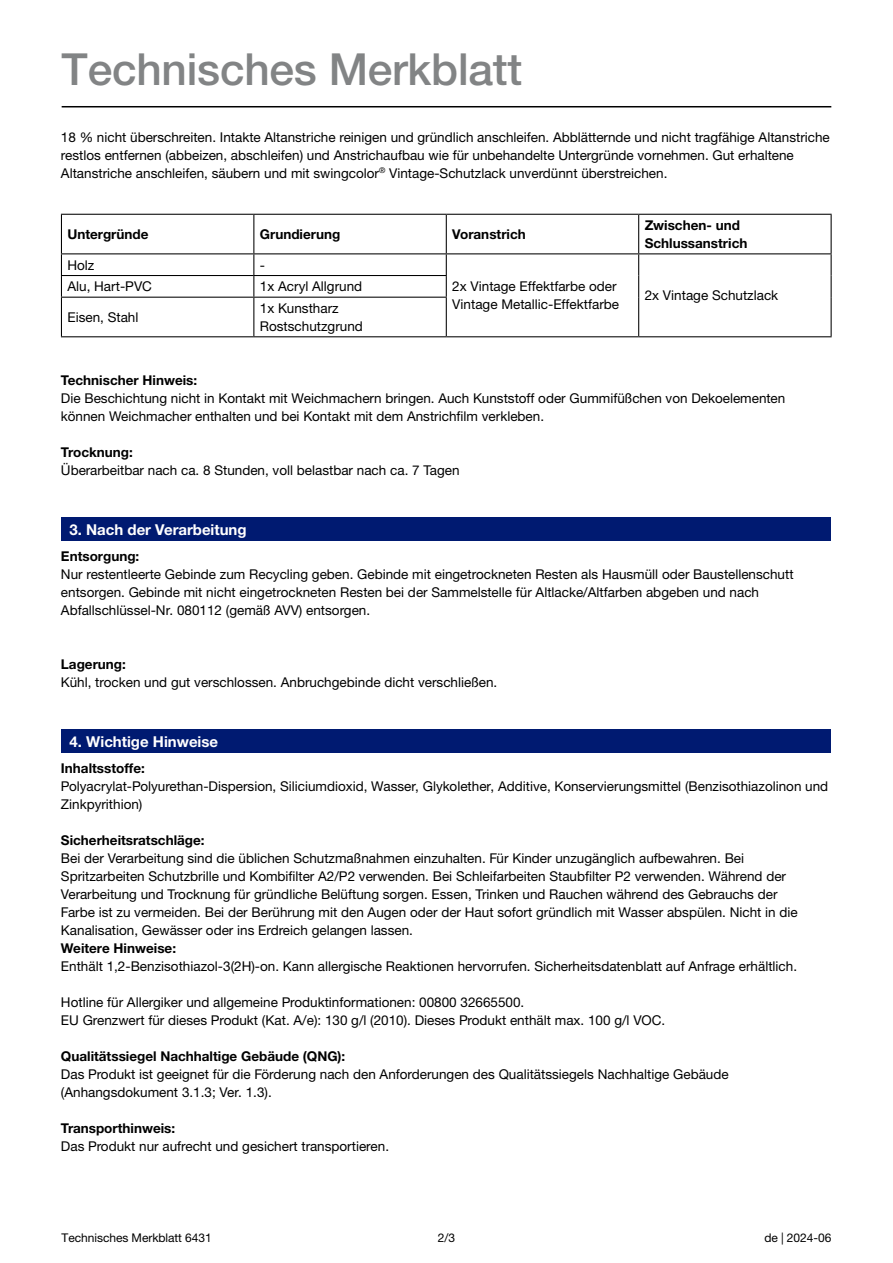
<style>
.page{position:relative;width:893px;height:1263px;background:#fff}
.page>*{position:absolute;margin:0;border:0;box-sizing:border-box;transform-origin:0 0}
.t1{font:500 44.25px "Helvetica Neue LTW1 G";letter-spacing:-.005em;color:#828485}
.rubric_headline{font:700 15px "Helvetica Neue LTW1 G";color:#fff}
.copy_text{font:13.5px/18px "Helvetica Neue LTW1 G";color:#000}
.copy_text_prefix{font:700 13.5px "Helvetica Neue LTW1 G";color:#000}
.TB{font:13.5px/18px "Helvetica Neue LTW1 G";color:#000}
.TH{font:700 13.5px/18px "Helvetica Neue LTW1 G";color:#000}
.footer_text{font:12px "Helvetica Neue LTW1 G";letter-spacing:-.005em;color:#000}
.footer_edition{font:12px "Helvetica Neue LTW1 G";letter-spacing:-.005em;color:#000}
.footer_page{font:12px "Helvetica Neue LTW1 G";color:#000}
</style>
<div class="page">
<hr style="left:62px;top:106px;width:769px;height:1px;background:#000">
<hr style="left:61px;top:275px;width:193px;height:1px;background:#000">
<svg style="left:61px;top:254px;width:1px;height:43px"></svg>
<hr style="left:254px;top:275px;width:193px;height:1px;background:#000">
<svg style="left:253px;top:254px;width:1px;height:43px"></svg>
<svg style="left:446px;top:254px;width:1px;height:43px"></svg>
<svg style="left:638px;top:254px;width:1px;height:43px"></svg>
<svg style="left:831px;top:254px;width:1px;height:43px"></svg>
<hr style="left:61px;top:297px;width:193px;height:1px;background:#000">
<hr style="left:61px;top:298px;width:1px;height:38px;background:#000">
<hr style="left:254px;top:297px;width:193px;height:1px;background:#000">
<hr style="left:253px;top:298px;width:1px;height:38px;background:#000">
<hr style="left:446px;top:298px;width:1px;height:38px;background:#000">
<hr style="left:638px;top:297px;width:1px;height:39px;background:#000">
<hr style="left:831px;top:297px;width:1px;height:39px;background:#000">
<hr style="left:61px;top:336px;width:193px;height:1px;background:#000">
<hr style="left:254px;top:336px;width:192px;height:1px;background:#000">
<hr style="left:446px;top:336px;width:193px;height:1px;background:#000">
<hr style="left:639px;top:336px;width:193px;height:1px;background:#000">
<hr style="left:61px;top:214px;width:193px;height:1px;background:#000">
<hr style="left:61px;top:215px;width:1px;height:38px;background:#000">
<hr style="left:61px;top:253px;width:193px;height:1px;background:#000">
<hr style="left:254px;top:214px;width:192px;height:1px;background:#000">
<hr style="left:253px;top:215px;width:1px;height:38px;background:#000">
<hr style="left:254px;top:253px;width:192px;height:1px;background:#000">
<hr style="left:446px;top:214px;width:193px;height:1px;background:#000">
<hr style="left:446px;top:215px;width:1px;height:38px;background:#000">
<hr style="left:446px;top:253px;width:193px;height:1px;background:#000">
<hr style="left:639px;top:214px;width:193px;height:1px;background:#000">
<hr style="left:638px;top:215px;width:1px;height:38px;background:#000">
<hr style="left:831px;top:215px;width:1px;height:38px;background:#000">
<hr style="left:639px;top:253px;width:193px;height:1px;background:#000">
<div style="left:61px;top:517px;width:770px;height:24px;background:#001a71"></div>
<div style="left:61px;top:729px;width:770px;height:24px;background:#001a71"></div>
<p class="t1" style="left:62px;top:43px;width:462px">Technisches Merkblatt</p>
<p class="copy_text" style="left:61px;top:128px;width:770px">18 % nicht überschreiten. Intakte Altanstriche reinigen und gründlich anschleifen. Abblätternde und nicht tragfähige Altanstriche restlos entfernen (abbeizen, abschleifen) und Anstrichaufbau wie für unbehandelte Untergründe vornehmen. Gut erhaltene<br>Altanstriche anschleifen, säubern und mit swingcolor<sup>®</sup> Vintage-Schutzlack unverdünnt überstreichen.</p>
<p class="TH" style="left:67px;top:225px;width:83px">Untergründe</p>
<p class="TH" style="left:260px;top:225px;width:82px">Grundierung</p>
<p class="TH" style="left:452px;top:225px;width:75px">Voranstrich</p>
<p class="TH" style="left:645px;top:216px;width:104px">Zwischen- und<br>Schlussanstrich</p>
<p class="TB" style="left:67px;top:256px;width:28px">Holz</p>
<p class="TB" style="left:260px;top:256px;width:7px">-</p>
<p class="TB" style="left:452px;top:277px;width:168px">2x Vintage Effektfarbe oder<br>Vintage Metallic-Effektfarbe</p>
<p class="TB" style="left:645px;top:286px;width:135px">2x Vintage Schutzlack</p>
<p class="TB" style="left:67px;top:277px;width:86px">Alu, Hart-PVC</p>
<p class="TB" style="left:260px;top:277px;width:104px">1x Acryl Allgrund</p>
<p class="TB" style="left:67px;top:308px;width:72px">Eisen, Stahl</p>
<p class="TB" style="left:260px;top:299px;width:105px">1x Kunstharz<br>Rostschutzgrund</p>
<p class="copy_text_prefix" style="left:61px;top:372px;width:138px">Technischer Hinweis:</p>
<p class="copy_text" style="left:61px;top:389px;width:726px">Die Beschichtung nicht in Kontakt mit Weichmachern bringen. Auch Kunststoff oder Gummifüßchen von Dekoelementen können Weichmacher enthalten und bei Kontakt mit dem Anstrichfilm verkleben.</p>
<p class="copy_text_prefix" style="left:61px;top:444px;width:73px">Trocknung:</p>
<p class="copy_text" style="left:61px;top:461px;width:400px">Überarbeitbar nach ca. 8 Stunden, voll belastbar nach ca. 7 Tagen</p>
<p class="rubric_headline" style="left:69px;top:520px;width:179px">3. Nach der Verarbeitung</p>
<p class="copy_text_prefix" style="left:61px;top:548px;width:80px">Entsorgung:</p>
<p class="copy_text" style="left:61px;top:565px;width:734px">Nur restentleerte Gebinde zum Recycling geben. Gebinde mit eingetrockneten Resten als Hausmüll oder Baustellenschutt entsorgen. Gebinde mit nicht eingetrockneten Resten bei der Sammelstelle für Altlacke/Altfarben abgeben und nach<br>Abfallschlüssel-Nr. 080112 (gemäß AVV) entsorgen.</p>
<p class="copy_text_prefix" style="left:61px;top:656px;width:67px">Lagerung:</p>
<p class="copy_text" style="left:61px;top:673px;width:438px">Kühl, trocken und gut verschlossen. Anbruchgebinde dicht verschließen.</p>
<p class="rubric_headline" style="left:69px;top:732px;width:150px">4. Wichtige Hinweise</p>
<p class="copy_text_prefix" style="left:61px;top:760px;width:85px">Inhaltsstoffe:</p>
<p class="copy_text" style="left:61px;top:777px;width:769px">Polyacrylat-Polyurethan-Dispersion, Siliciumdioxid, Wasser, Glykolether, Additive, Konservierungsmittel (Benzisothiazolinon und<br>Zinkpyrithion)</p>
<p class="copy_text_prefix" style="left:61px;top:832px;width:145px">Sicherheitsratschläge:</p>
<p class="copy_text" style="left:61px;top:849px;width:738px">Bei der Verarbeitung sind die üblichen Schutzmaßnahmen einzuhalten. Für Kinder unzugänglich aufbewahren. Bei Spritzarbeiten Schutzbrille und Kombifilter A2/P2 verwenden. Bei Schleifarbeiten Staubfilter P2 verwenden. Während der Verarbeitung und Trocknung für gründliche Belüftung sorgen. Essen, Trinken und Rauchen während des Gebrauchs der Farbe ist zu vermeiden. Bei der Berührung mit den Augen oder der Haut sofort gründlich mit Wasser abspülen. Nicht in die Kanalisation, Gewässer oder ins Erdreich gelangen lassen.</p>
<p class="copy_text_prefix" style="left:61px;top:940px;width:117px">Weitere Hinweise:</p>
<p class="copy_text" style="left:61px;top:957px;width:738px">Enthält 1,2-Benzisothiazol-3(2H)-on. Kann allergische Reaktionen hervorrufen. Sicherheitsdatenblatt auf Anfrage erhältlich.</p>
<p class="copy_text" style="left:61px;top:993px;width:465px">Hotline für Allergiker und allgemeine Produktinformationen: 00800 32665500.</p>
<p class="copy_text" style="left:61px;top:1011px;width:606px">EU Grenzwert für dieses Produkt (Kat. A/e): 130 g/l (2010). Dieses Produkt enthält max. 100 g/l VOC.</p>
<p class="copy_text_prefix" style="left:61px;top:1048px;width:286px">Qualitätssiegel Nachhaltige Gebäude (QNG):</p>
<p class="copy_text" style="left:61px;top:1065px;width:669px">Das Produkt ist geeignet für die Förderung nach den Anforderungen des Qualitätssiegels Nachhaltige Gebäude (Anhangsdokument 3.1.3; Ver. 1.3).</p>
<p class="copy_text_prefix" style="left:61px;top:1120px;width:116px">Transporthinweis:</p>
<p class="copy_text" style="left:61px;top:1137px;width:330px">Das Produkt nur aufrecht und gesichert transportieren.</p>
<p class="footer_text" style="left:62px;top:1230px;width:152px">Technisches Merkblatt 6431</p>
<p class="footer_page" style="left:438px;top:1230px;width:19px">2/3</p>
<p class="footer_edition" style="left:764px;top:1230px;width:68px">de | 2024-06</p>
</div>
